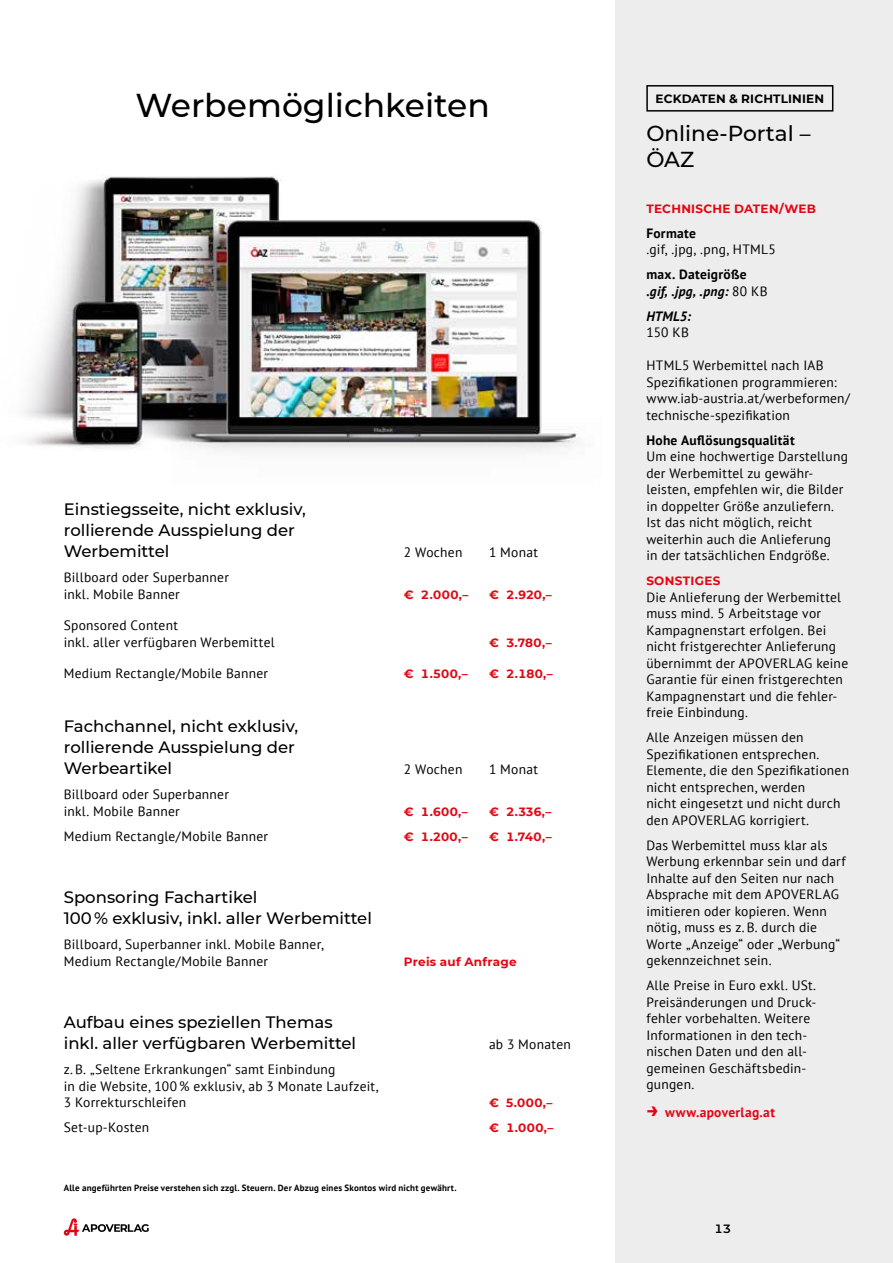
<style>
.page{position:relative;width:893px;height:1263px;background:#fff}
.page>*{position:absolute;margin:0;border:0;box-sizing:border-box;transform-origin:0 0}
.t1{font:500 33px "Montserrat";color:#000}
.t2{font:500 21.6px/26px "Montserrat";color:#000}
.t3{font:500 16.5px/21px "Montserrat";color:#000}
.t4{font:13.5px/16.5px "PT Sans";letter-spacing:.02em;color:#000}
.t5{font:italic 700 13.5px/16.5px "PT Sans";letter-spacing:.02em;color:#000}
.t6{font:700 13.5px "PT Sans";letter-spacing:.02em;color:#000}
.t7{font:700 13.5px "PT Sans";letter-spacing:.02em;color:#e30613}
.t8{font:700 12px "Montserrat";letter-spacing:.025em;color:#e30613}
.t9{font:700 12px "Montserrat";letter-spacing:.01em;color:#000}
.t10{font:600 12px "Montserrat";color:#000}
.t11{font:700 9px "PT Sans";letter-spacing:.025em;color:#000}
.s1{font-style:normal}
.s2{font-weight:400;font-style:normal}
.s3{font-family:"Montserrat";font-size:21px}
</style>
<div class="page">
<div style="left:615px;top:0;width:278px;height:1263px;background:#ededed"></div>
<div style="left:646px;top:85px;width:187px;height:27px;border:2px solid #000"></div>
<img style="left:24px;top:176px;width:555px;height:277px">
<svg style="left:64px;top:1218px;width:85px;height:18px"></svg>
<h1 class="t1" style="left:135px;top:82px;width:356px">Werbemöglichkeiten</h1>
<p class="t3" style="left:64px;top:498px;width:243px">Einstiegsseite, nicht exklusiv, rollierende Ausspielung der<br>Werbemittel</p>
<p class="t4" style="left:64px;top:569px;width:167px">Billboard oder Superbanner inkl. Mobile Banner</p>
<p class="t4" style="left:64px;top:617px;width:212px">Sponsored Content<br>inkl. aller verfügbaren Werbemittel</p>
<p class="t4" style="left:404px;top:544px;width:60px">2 Wochen</p>
<p class="t4" style="left:489px;top:544px;width:51px">1 Monat</p>
<p class="t8" style="left:404px;top:586px;width:66px">€ 2.000,–</p>
<p class="t8" style="left:489px;top:586px;width:64px">€ 2.920,–</p>
<p class="t8" style="left:489px;top:634px;width:64px">€ 3.780,–</p>
<p class="t4" style="left:64px;top:665px;width:206px">Medium Rectangle/Mobile Banner</p>
<p class="t8" style="left:404px;top:665px;width:65px">€ 1.500,–</p>
<p class="t8" style="left:489px;top:665px;width:65px">€ 2.180,–</p>
<p class="t3" style="left:64px;top:715px;width:236px">Fachchannel, nicht exklusiv, rollierende Ausspielung der<br>Werbeartikel</p>
<p class="t4" style="left:404px;top:761px;width:60px">2 Wochen</p>
<p class="t4" style="left:489px;top:761px;width:51px">1 Monat</p>
<p class="t4" style="left:64px;top:786px;width:167px">Billboard oder Superbanner inkl. Mobile Banner</p>
<p class="t8" style="left:404px;top:803px;width:65px">€ 1.600,–</p>
<p class="t8" style="left:489px;top:803px;width:64px">€ 2.336,–</p>
<p class="t4" style="left:64px;top:827px;width:206px">Medium Rectangle/Mobile Banner</p>
<p class="t8" style="left:404px;top:828px;width:65px">€ 1.200,–</p>
<p class="t8" style="left:489px;top:828px;width:64px">€ 1.740,–</p>
<p class="t3" style="left:64px;top:886px;width:310px">Sponsoring Fachartikel<br>100 % exklusiv, inkl. aller Werbemittel</p>
<p class="t4" style="left:64px;top:936px;width:261px">Billboard, Superbanner inkl. Mobile Banner,<br>Medium Rectangle/Mobile Banner</p>
<p class="t3" style="left:64px;top:1011px;width:294px">Aufbau eines speziellen Themas inkl. aller verfügbaren Werbemittel</p>
<p class="t4" style="left:64px;top:1061px;width:316px">z.B. „Seltene Erkrankungen“ samt Einbindung<br>in die Website, 100% exklusiv, ab 3 Monate Laufzeit,<br>3 Korrekturschleifen</p>
<p class="t8" style="left:404px;top:953px;width:114px">Preis auf Anfrage</p>
<p class="t4" style="left:489px;top:1036px;width:83px">ab 3 Monaten</p>
<p class="t8" style="left:489px;top:1094px;width:65px">€ 5.000,–</p>
<p class="t4" style="left:64px;top:1119px;width:87px">Set-up-Kosten</p>
<p class="t8" style="left:489px;top:1119px;width:66px">€ 1.000,–</p>
<p class="t11" style="left:64px;top:1181px;width:394px">Alle angeführten Preise verstehen sich zzgl. Steuern. Der Abzug eines Skontos wird nicht gewährt.</p>
<p class="t9" style="left:656px;top:90px;width:170px">ECKDATEN &amp; RICHTLINIEN</p>
<h2 class="t2" style="left:646px;top:119px;width:166px">Online-Portal –<br>ÖAZ</h2>
<p class="t8" style="left:646px;top:200px;width:171px">TECHNISCHE DATEN/WEB</p>
<p class="t6" style="left:646px;top:224px;width:51px">Formate</p>
<p class="t4" style="left:646px;top:241px;width:131px">.gif, .jpg, .png, HTML5</p>
<p class="t5" style="left:646px;top:266px;width:123px"><span class="s1">max. Dateigröße </span>.gif, .jpg, .png: <span class="s2">80 KB</span></p>
<p class="t5" style="left:646px;top:307px;width:46px">HTML5:</p>
<p class="t4" style="left:646px;top:324px;width:44px">150 KB</p>
<p class="t4" style="left:646px;top:357px;width:205px">HTML5 Werbemittel nach IAB<br>Spezifikationen programmieren: www.iab-austria.at/werbeformen/ technische-spezifikation</p>
<p class="t6" style="left:646px;top:431px;width:150px">Hohe Auflösungsqualität</p>
<p class="t4" style="left:646px;top:448px;width:203px">Um eine hochwertige Darstellung der Werbemittel zu gewähr&shy;leisten, empfehlen wir, die Bilder in doppelter Größe anzuliefern.<br>Ist das nicht möglich, reicht weiterhin auch die Anlieferung<br>in der tatsächlichen Endgröße.</p>
<p class="t8" style="left:646px;top:572px;width:76px">SONSTIGES</p>
<p class="t4" style="left:646px;top:588px;width:203px">Die Anlieferung der Werbemittel muss mind. 5 Arbeitstage vor<br>Kampagnenstart erfolgen. Bei nicht fristgerechter Anlieferung übernimmt der APOVERLAG keine<br>Garantie für einen fristgerechten<br>Kampagnenstart und die fehler&shy;freie Einbindung.</p>
<p class="t4" style="left:646px;top:729px;width:204px">Alle Anzeigen müssen den<br>Spezifikationen entsprechen.<br>Elemente, die den Spezifikationen nicht entsprechen, werden<br>nicht eingesetzt und nicht durch den APOVERLAG korrigiert.</p>
<p class="t4" style="left:646px;top:836px;width:201px">Das Werbemittel muss klar als<br>Werbung erkennbar sein und darf<br>Inhalte auf den Seiten nur nach<br>Absprache mit dem APOVERLAG imitieren oder kopieren. Wenn nötig, muss es z.B. durch die<br>Worte „Anzeige“ oder „Werbung“ gekennzeichnet sein.</p>
<p class="t4" style="left:646px;top:977px;width:172px">Alle Preise in Euro exkl. USt.<br>Preisänderungen und Druck&shy;fehler vorbehalten. Weitere<br>Informationen in den tech&shy;nischen Daten und den all&shy;gemeinen Geschäftsbedin&shy;gungen.</p>
<p class="t7" style="left:646px;top:1103px;width:130px"><span class="s3">→</span> www.apoverlag.at</p>
<p class="t10" style="left:714px;top:1220px;width:18px">13</p>
</div>
